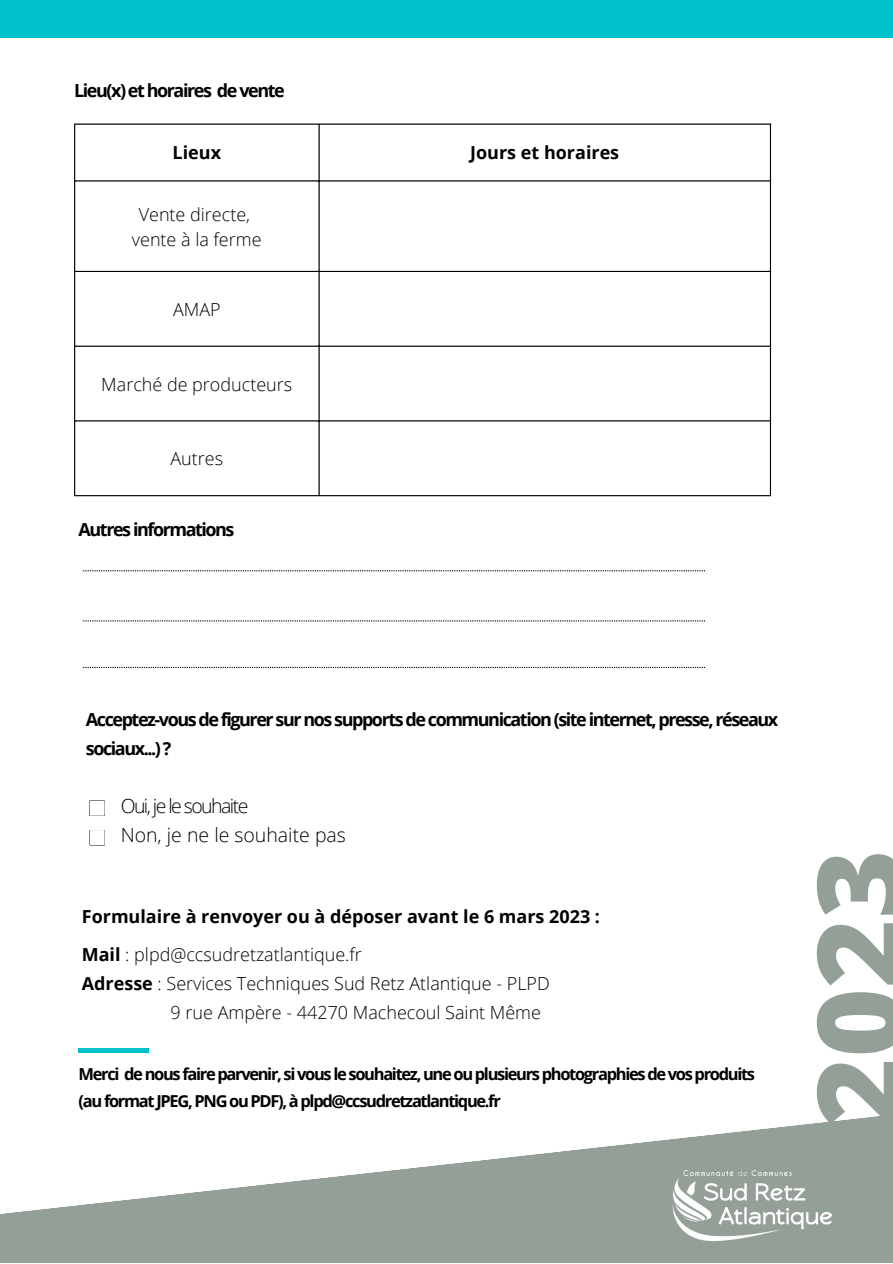
<style>
.page{position:relative;width:893px;height:1264px;background:#fff}
.page>*{position:absolute;margin:0;border:0;box-sizing:border-box;transform-origin:0 0}
.t1{font:800 118.35px "Open Sans";color:#949f98}
.t2{font:300 19.5px/29.2px "Open Sans";color:#000}
.t3{font:700 18px/29.2px "Open Sans";letter-spacing:-.08em;color:#000}
.t4{font:300 18px/24.8px "Open Sans";color:#000;text-align:center}
.t5{font:700 18px/37.2px "Open Sans";color:#000}
.t6{font:700 16.5px/27px "Open Sans";letter-spacing:-.08em;color:#000}
.s1{font-weight:300}
.s2{font-weight:700}
</style>
<div class="page">
<svg style="left:0;top:1114px;width:892px;height:148px;fill:#949f98"></svg>
<img style="left:659px;top:1156px;width:180px;height:90px">
<div style="left:0;top:0;width:892px;height:38px;background:#00c2cb"></div>
<hr style="left:74px;top:125px;width:1px;height:370px;background:#000">
<hr style="left:318px;top:125px;width:1px;height:370px;background:#000">
<hr style="left:769px;top:125px;width:2px;height:370px;background:#000">
<hr style="left:74px;top:123px;width:697px;height:2px;background:#000">
<hr style="left:74px;top:180px;width:697px;height:1px;background:#000">
<hr style="left:74px;top:271px;width:697px;height:1px;background:#000">
<hr style="left:74px;top:345px;width:697px;height:2px;background:#000">
<hr style="left:74px;top:420px;width:697px;height:1px;background:#000">
<hr style="left:74px;top:495px;width:697px;height:1px;background:#000">
<svg style="left:83px;top:570px;width:622px;height:1px"></svg>
<svg style="left:83px;top:620px;width:622px;height:1px"></svg>
<svg style="left:83px;top:667px;width:622px;height:1px"></svg>
<hr style="left:79px;top:1048px;width:70px;height:4px;background:#00c2cb">
<svg style="left:89px;top:800px;width:16px;height:16px"></svg>
<svg style="left:89px;top:830px;width:16px;height:15px"></svg>
<p class="t3" style="left:74px;top:76px;width:212px">Lieu(x) et horaires de vente</p>
<p class="t3" style="left:172px;top:138px;width:50px">Lieux</p>
<p class="t5" style="left:470px;top:134px;width:150px">Jours et horaires</p>
<p class="t4" style="left:132px;top:201px;width:131px">Vente directe, vente à la ferme</p>
<p class="t4" style="left:173px;top:296px;width:49px">AMAP</p>
<p class="t4" style="left:101px;top:371px;width:192px">Marché de producteurs</p>
<p class="t4" style="left:170px;top:446px;width:54px">Autres</p>
<p class="t3" style="left:79px;top:514px;width:157px">Autres informations</p>
<p class="t3" style="left:86px;top:704px;width:694px">Acceptez-vous de figurer sur nos supports de communication (site internet, presse, réseaux sociaux...) ?</p>
<p class="t2" style="left:121px;top:790px;width:227px">Oui, je le souhaite<br>Non, je ne le souhaite pas</p>
<p class="t5" style="left:82px;top:897px;width:519px">Formulaire à renvoyer ou à déposer avant le 6 mars 2023 :<br>Mail <span class="s1">: plpd@ccsudretzatlantique.fr</span></p>
<p class="t4" style="left:171px;top:968px;width:380px;line-height:29.2px;text-align:left;text-indent:-89px"><span class="s2">Adresse</span> : Services Techniques Sud Retz Atlantique - PLPD<br>9 rue Ampère - 44270 Machecoul Saint Même</p>
<p class="t6" style="left:79px;top:1059px;width:678px">Merci de nous faire parvenir, si vous le souhaitez, une ou plusieurs photographies de vos produits (au formatJPEG, PNG ou PDF), à plpd@ccsudretzatlantique.fr</p>
<h1 class="t1" style="left:776px;top:1126px;width:279px;rotate:-90deg">2023</h1>
</div>
